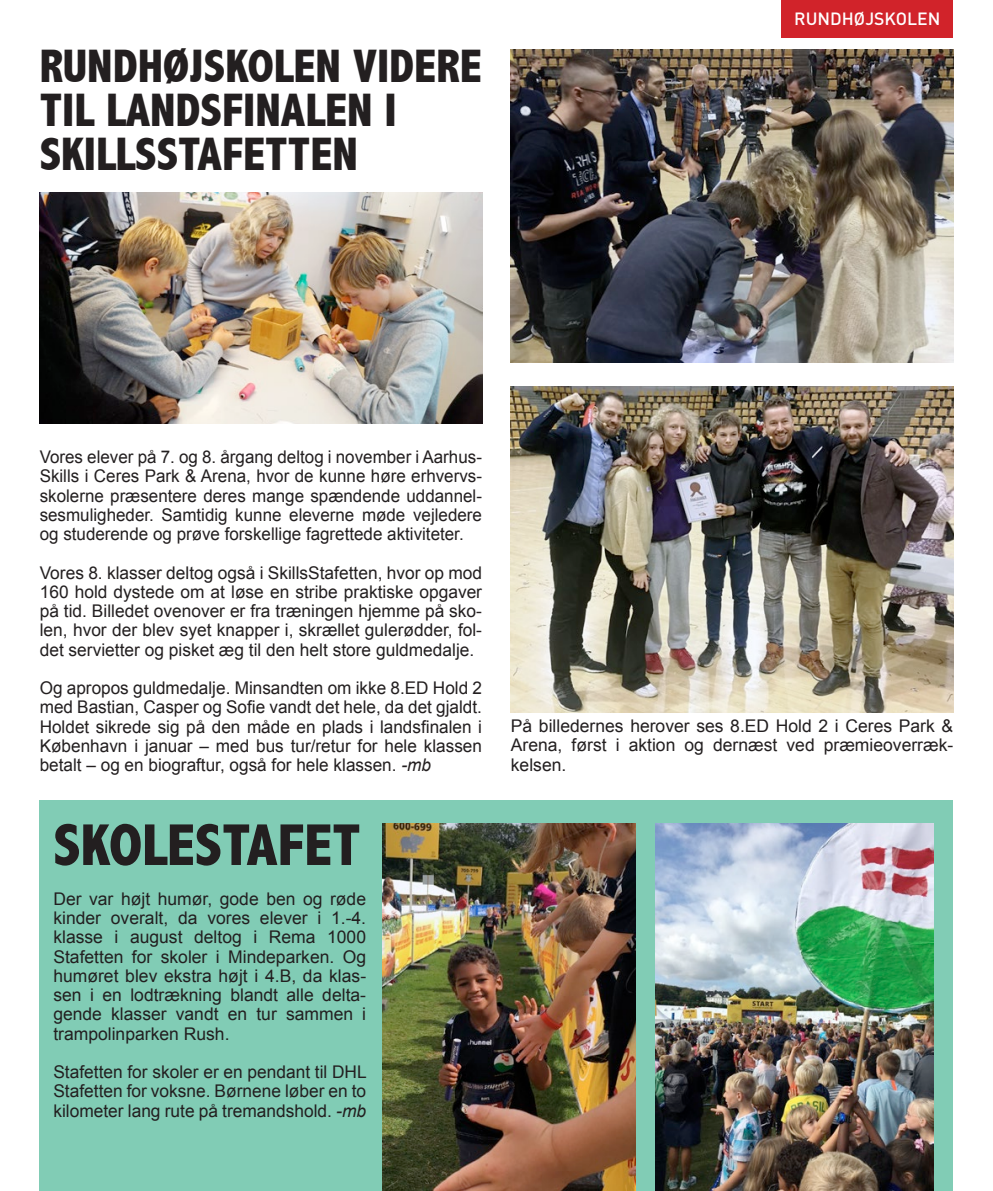
<style>
.page{position:relative;width:993px;height:1191px;background:#fff}
.page>*{position:absolute;margin:0;border:0;box-sizing:border-box;transform-origin:0 0}
.t1{font:800 condensed 59.5px "Abadi";color:#231f20}
.t2{font:800 condensed 47.07px/43.6px "Abadi";color:#231f20}
.t3{font:17.5px/19.2px "Arial";color:#231f20;text-align:justify}
.t4{font:500 17.5px "DIN";color:#fff}
.s1{font-style:italic}
</style>
<div class="page">
<div style="left:40px;top:800px;width:912px;height:391px;background:#81ccb5"></div>
<img style="left:510px;top:387px;width:442px;height:325px">
<img style="left:40px;top:193px;width:442px;height:231px">
<img style="left:510px;top:50px;width:442px;height:312px">
<img style="left:655px;top:823px;width:278px;height:368px">
<img style="left:382px;top:823px;width:253px;height:368px">
<div style="left:781px;top:0;width:171px;height:38px;background:#d1232a"></div>
<h2 class="t2" style="left:40px;top:45px;width:443px">RUNDHØJSKOLEN VIDERE<br>TIL LANDSFINALEN I<br>SKILLSSTAFETTEN</h2>
<p class="t4" style="left:794px;top:8px;width:148px">RUNDHØJSKOLEN</p>
<p class="t3" style="left:40px;top:447px;width:443px">Vores elever på 7. og 8. årgang deltog i november i Aarhus-Skills i Ceres Park &amp; Arena, hvor de kunne høre erhvervs&shy;skolerne præsentere deres mange spændende uddannel&shy;sesmuligheder. Samtidig kunne eleverne møde vejledere og studerende og prøve forskellige fagrettede aktiviteter.</p>
<p class="t3" style="left:40px;top:563px;width:443px">Vores 8. klasser deltog også i SkillsStafetten, hvor op mod 160 hold dystede om at løse en stribe praktiske opgaver på tid. Billedet ovenover er fra træningen hjemme på sko&shy;len, hvor der blev syet knapper i, skrællet gulerødder, fol&shy;det servietter og pisket æg til den helt store guldmedalje.</p>
<p class="t3" style="left:40px;top:678px;width:443px">Og apropos guldmedalje. Minsandten om ikke 8.ED Hold 2 med Bastian, Casper og Sofie vandt det hele, da det gjaldt.<br>Holdet sikrede sig på den måde en plads i landsfinalen i København i januar – med bus tur/retur for hele klassen betalt – og en biograftur, også for hele klassen. <span class="s1">-mb</span></p>
<h1 class="t1" style="left:53px;top:810px;width:309px">SKOLESTAFET</h1>
<p class="t3" style="left:53px;top:889px;width:314px">Der var højt humør, gode ben og røde kinder overalt, da vores elever i 1.-4. klasse i august deltog i Rema 1000<br>Stafetten for skoler i Mindeparken. Og humøret blev ekstra højt i 4.B, da klas&shy;sen i en lodtrækning blandt alle delta&shy;gende klasser vandt en tur sammen i trampolinparken Rush.</p>
<p class="t3" style="left:53px;top:1062px;width:315px">Stafetten for skoler er en pendant til DHL Stafetten for voksne. Børnene løber en to kilometer lang rute på tremandshold. <span class="s1">-mb</span></p>
<p class="t3" style="left:510px;top:716px;width:443px">På billedernes herover ses 8.ED Hold 2 i Ceres Park &amp; Arena, først i aktion og dernæst ved præmieoverræk&shy;kelsen.</p>
</div>
